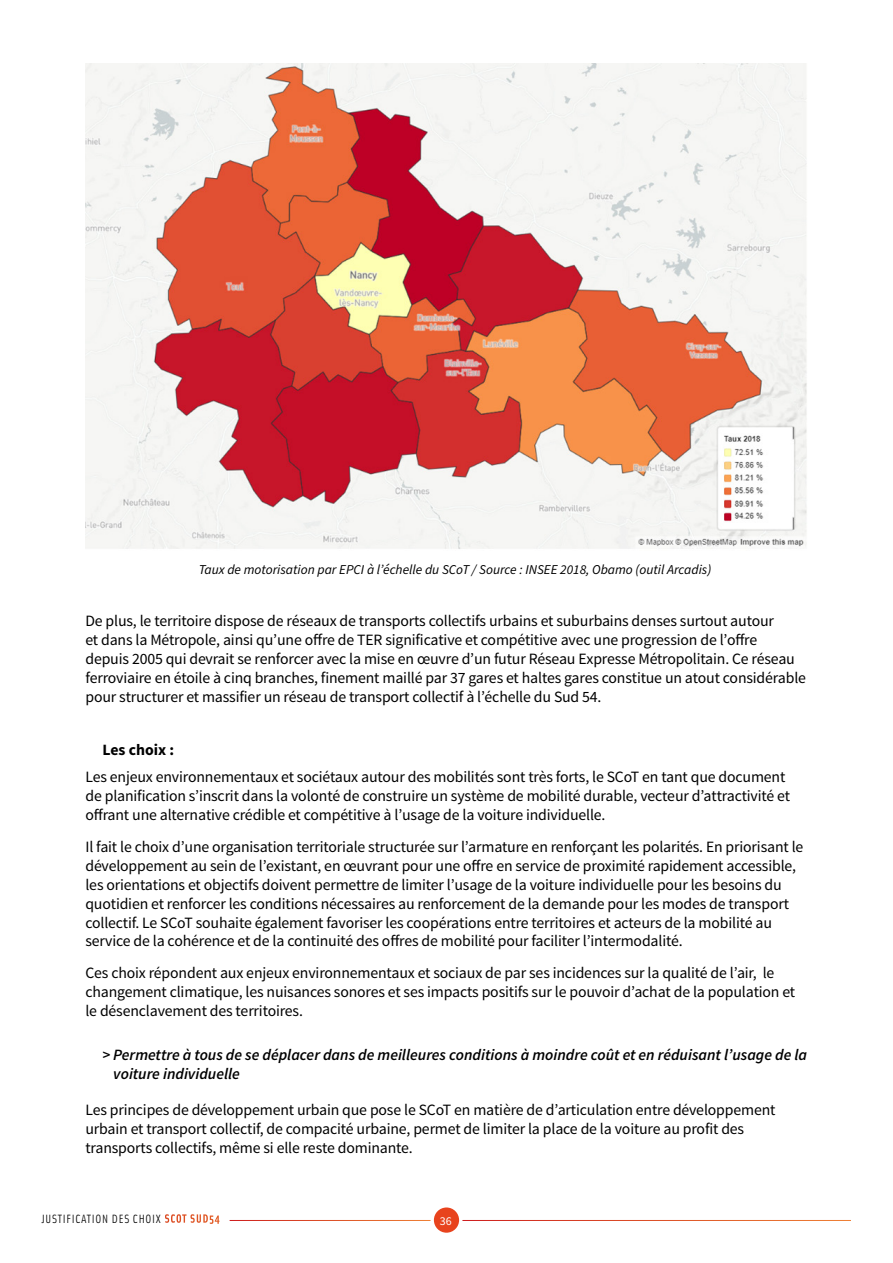
<style>
.page{position:relative;width:893px;height:1263px;background:#fff}
.page>*{position:absolute;margin:0;border:0;box-sizing:border-box;transform-origin:0 0}
.t1{font:15.75px/18.9px "Source Sans Pro";letter-spacing:-.01em;color:#000}
.t2{font:italic 600 15.75px/18.9px "Source Sans Pro";color:#000}
.t3{font:700 15.75px "Source Sans Pro";color:#000}
.t4{font:italic 13.5px "Source Sans Pro";color:#000}
.t5{font:12px "Solex";letter-spacing:.06em;color:#000}
.t6{font:12px "Source Sans Pro";color:#fff}
.s1{font-weight:700;color:#fff}
</style>
<div class="page">
<div style="left:434px;top:1207px;width:25px;height:26px;background:#e8431d;border-radius:50%"></div>
<img style="left:85px;top:64px;width:722px;height:485px">
<p class="t4" style="left:199px;top:560px;width:514px">Taux de motorisation par EPCI à l’échelle du SCoT / Source : INSEE 2018, Obamo (outil Arcadis)</p>
<p class="t1" style="left:85px;top:612px;width:722px">De plus, le territoire dispose de réseaux de transports collectifs urbains et suburbains denses surtout autour<br>et dans la Métropole, ainsi qu’une offre de TER significative et compétitive avec une progression de l’offre<br>depuis 2005 qui devrait se renforcer avec la mise en œuvre d’un futur Réseau Expresse Métropolitain. Ce réseau ferroviaire en étoile à cinq branches, finement maillé par 37 gares et haltes gares constitue un atout considérable pour structurer et massifier un réseau de transport collectif à l’échelle du Sud 54.</p>
<p class="t3" style="left:102px;top:740px;width:73px">Les choix :</p>
<p class="t1" style="left:85px;top:768px;width:706px">Les enjeux environnementaux et sociétaux autour des mobilités sont très forts, le SCoT en tant que document de planification s’inscrit dans la volonté de construire un système de mobilité durable, vecteur d’attractivité et offrant une alternative crédible et compétitive à l’usage de la voiture individuelle.</p>
<p class="t1" style="left:85px;top:837px;width:719px">Il fait le choix d’une organisation territoriale structurée sur l’armature en renforçant les polarités. En priorisant le développement au sein de l’existant, en œuvrant pour une offre en service de proximité rapidement accessible, les orientations et objectifs doivent permettre de limiter l’usage de la voiture individuelle pour les besoins du quotidien et renforcer les conditions nécessaires au renforcement de la demande pour les modes de transport collectif. Le SCoT souhaite également favoriser les coopérations entre territoires et acteurs de la mobilité au service de la cohérence et de la continuité des offres de mobilité pour faciliter l’intermodalité.</p>
<p class="t1" style="left:85px;top:964px;width:711px">Ces choix répondent aux enjeux environnementaux et sociaux de par ses incidences sur la qualité de l’air, le changement climatique, les nuisances sonores et ses impacts positifs sur le pouvoir d’achat de la population et le désenclavement des territoires.</p>
<p class="t2" style="left:113px;top:1045px;width:695px;text-indent:-11px">&gt; Permettre à tous de se déplacer dans de meilleures conditions à moindre coût et en réduisant l’usage de la voiture individuelle</p>
<p class="t1" style="left:85px;top:1101px;width:691px">Les principes de développement urbain que pose le SCoT en matière de d’articulation entre développement urbain et transport collectif, de compacité urbaine, permet de limiter la place de la voiture au profit des transports collectifs, même si elle reste dominante.</p>
<p class="t5" style="left:42px;top:1211px;width:180px">JUSTIFICATION DES CHOIX <span class="s1">SCOT SUD54</span></p>
<p class="t6" style="left:440px;top:1213px;width:13px">36</p>
</div>
